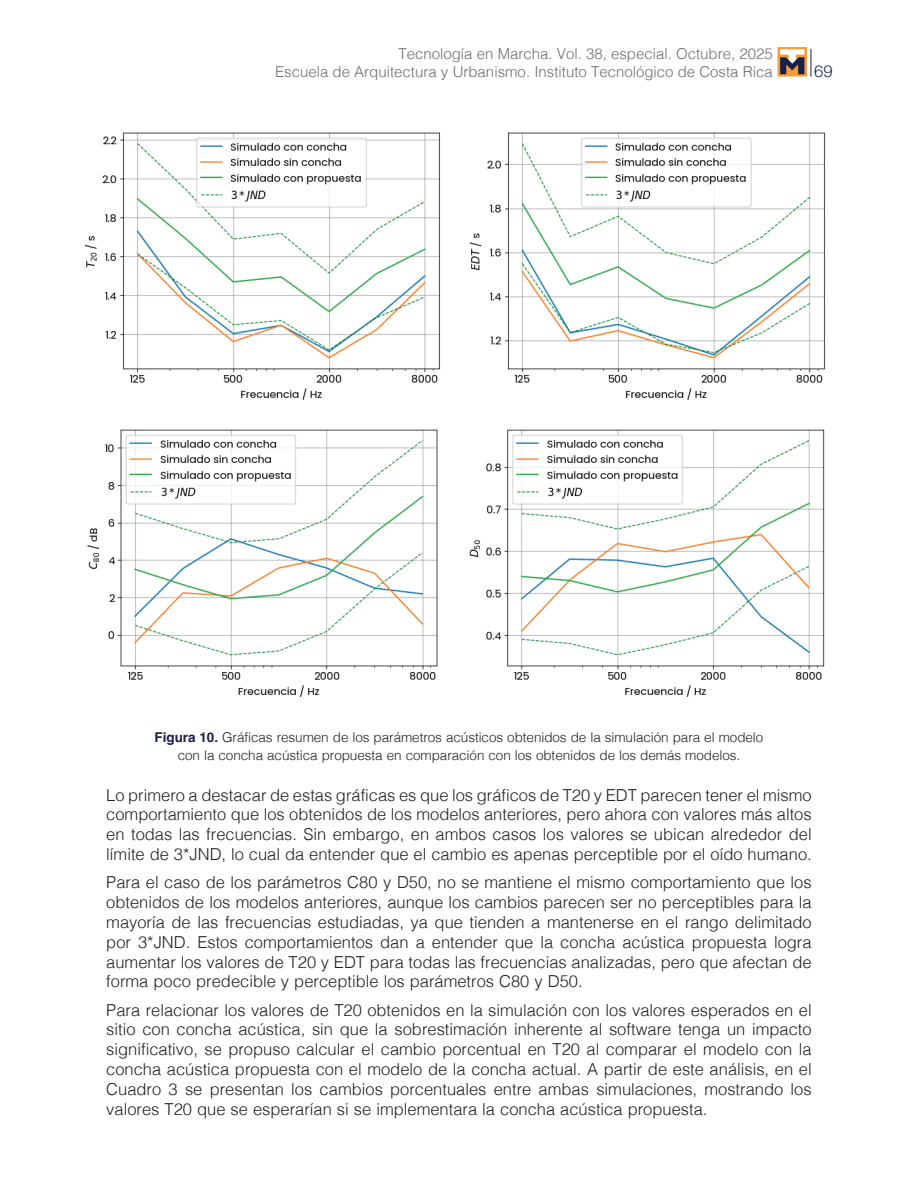
<style>
.page{position:relative;width:918px;height:1188px;background:#fff}
.page>*{position:absolute;margin:0;border:0;box-sizing:border-box;transform-origin:0 0}
.t1{font:300 16.5px/19.8px "Helvetica";color:#231f20;text-align:justify}
.t2{font:300 16.5px "Helvetica Neue";color:#17214b}
.t3{font:300 15px/18px "Helvetica";color:#6c6d70;text-align:right}
.t4{font:300 13.5px/18px "Helvetica";letter-spacing:-.005em;color:#231f20;text-align:center}
.s1{font-weight:700;color:#17214b}
</style>
<div class="page">
<svg style="left:811px;top:49px;width:1px;height:28px"></svg>
<svg style="left:778px;top:47px;width:29px;height:30px"></svg>
<svg style="left:780px;top:49px;width:24px;height:25px"></svg>
<img style="left:85px;top:132px;width:741px;height:565px">
<p class="t3" style="left:275px;top:43px;width:499px">Tecnología en Marcha. Vol. 38, especial. Octubre, 2025<br>Escuela de Arquitectura y Urbanismo. Instituto Tecnológico de Costa Rica</p>
<p class="t2" style="left:814px;top:57px;width:20px">69</p>
<p class="t4" style="left:155px;top:727px;width:610px"><span class="s1">Figura 10.</span> Gráficas resumen de los parámetros acústicos obtenidos de la simulación para el modelo con la concha acústica propuesta en comparación con los obtenidos de los demás modelos.</p>
<p class="t1" style="left:106px;top:784px;width:707px">Lo primero a destacar de estas gráficas es que los gráficos de T20 y EDT parecen tener el mismo comportamiento que los obtenidos de los modelos anteriores, pero ahora con valores más altos en todas las frecuencias. Sin embargo, en ambos casos los valores se ubican alrededor del límite de 3*JND, lo cual da entender que el cambio es apenas perceptible por el oído humano.</p>
<p class="t1" style="left:106px;top:871px;width:707px">Para el caso de los parámetros C80 y D50, no se mantiene el mismo comportamiento que los obtenidos de los modelos anteriores, aunque los cambios parecen ser no perceptibles para la mayoría de las frecuencias estudiadas, ya que tienden a mantenerse en el rango delimitado por 3*JND. Estos comportamientos dan a entender que la concha acústica propuesta logra aumentar los valores de T20 y EDT para todas las frecuencias analizadas, pero que afectan de forma poco predecible y perceptible los parámetros C80 y D50.</p>
<p class="t1" style="left:106px;top:999px;width:707px">Para relacionar los valores de T20 obtenidos en la simulación con los valores esperados en el sitio con concha acústica, sin que la sobrestimación inherente al software tenga un impacto significativo, se propuso calcular el cambio porcentual en T20 al comparar el modelo con la concha acústica propuesta con el modelo de la concha actual. A partir de este análisis, en el Cuadro 3 se presentan los cambios porcentuales entre ambas simulaciones, mostrando los valores T20 que se esperarían si se implementara la concha acústica propuesta.</p>
</div>
